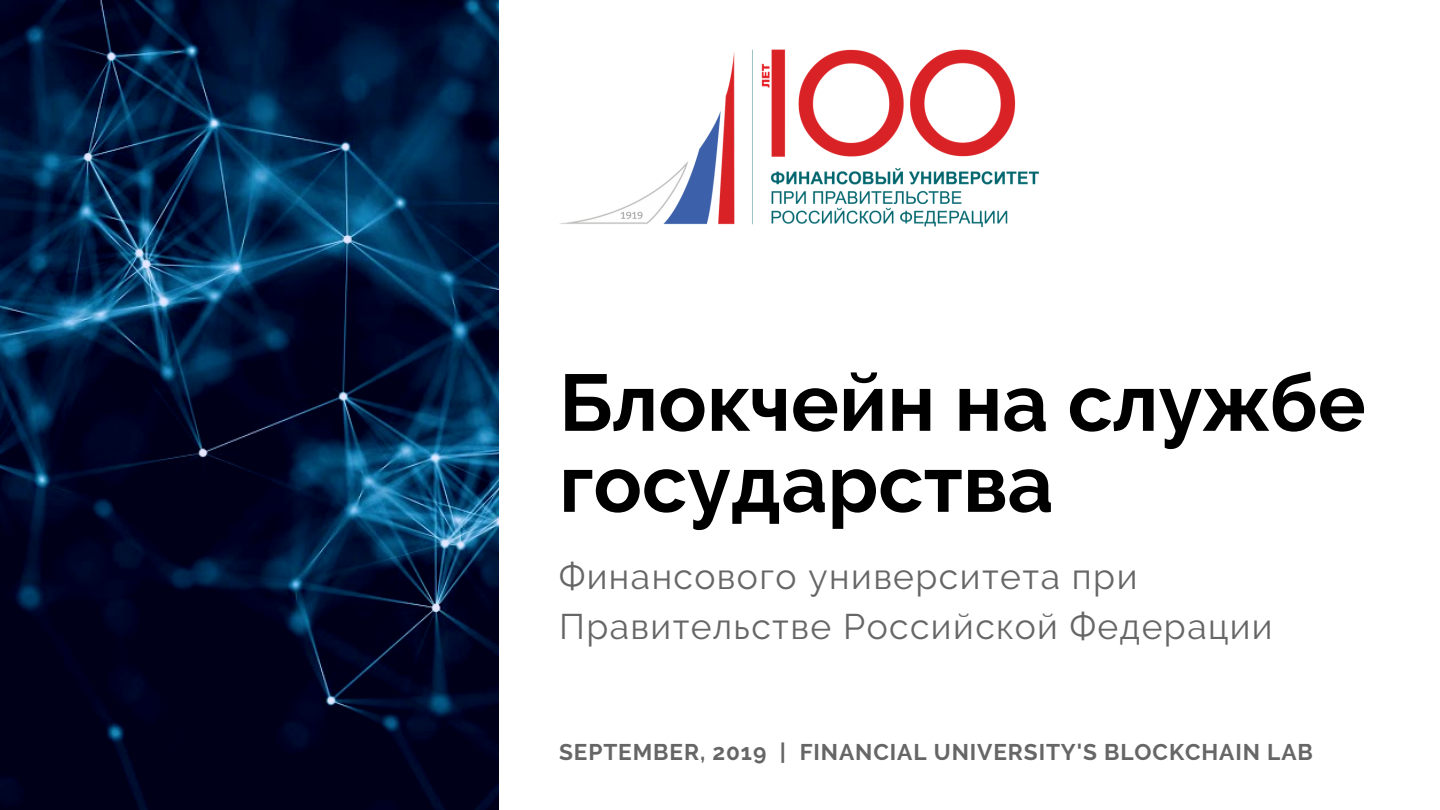
<style>
.page{position:relative;width:1440px;height:810px;background:#fff}
.page>*{position:absolute;margin:0;border:0;box-sizing:border-box;transform-origin:0 0}
.t1{font:700 80px/81px "Raleway";color:#000}
.t2{font:35.5px/49.5px "Raleway";letter-spacing:.04em;color:#666}
.t3{font:700 22.6px "Raleway";letter-spacing:.04em;color:#666}
</style>
<div class="page">
<img style="left:0;top:0;width:499px;height:810px">
<img style="left:559px;top:49px;width:479px;height:177px">
<h1 class="t1" style="left:559px;top:362px;width:808px">Блокчейн на службе государства</h1>
<p class="t2" style="left:559px;top:552px;width:715px">Финансового университета при<br>Правительстве Российской Федерации</p>
<p class="t3" style="left:559px;top:739px;width:755px">SEPTEMBER, 2019 | FINANCIAL UNIVERSITY'S BLOCKCHAIN LAB</p>
</div>
